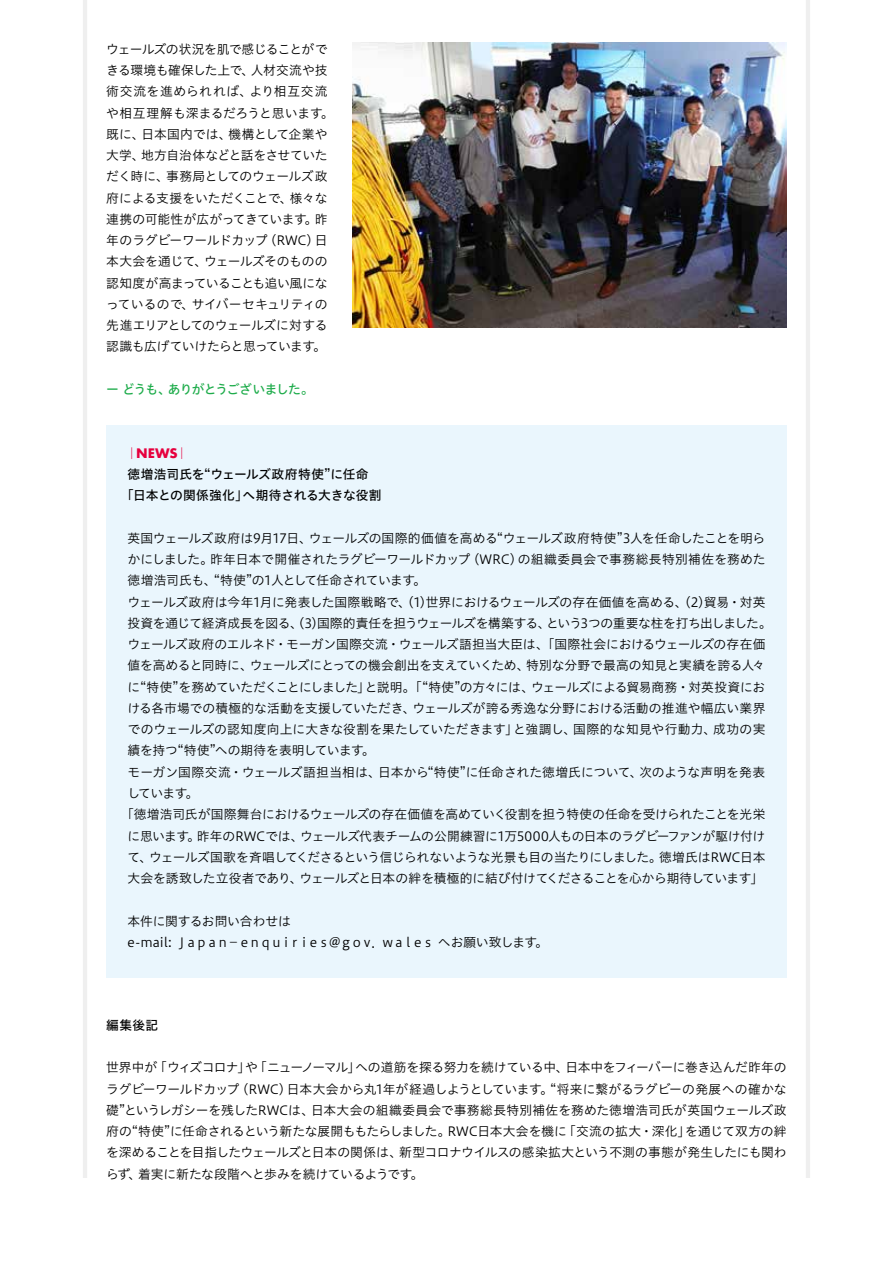
<style>
.page{position:relative;width:893px;height:1263px;background:#fff}
.page>*{position:absolute;margin:0;border:0;box-sizing:border-box;transform-origin:0 0}
.t1{font:12.75px/21.3px "Hiragino UD Sans Std N W3";letter-spacing:-.02em;color:#000}
.t2{font:12.75px "Hiragino UD Sans Std N W3";letter-spacing:-.04em;color:#000}
.t3{font:12.75px "Hiragino UD Sans Std N W3";letter-spacing:.005em;color:#000}
.t4{font:12.75px/21.3px "Hiragino UD Sans Std N W3";letter-spacing:-.065em;color:#000}
.t5{font:12.75px "Hiragino UD Sans Std N W3";letter-spacing:.01em;color:#000}
.t6{font:12.75px/21.3px "Hiragino UD Sans Std N W5";letter-spacing:.005em;color:#000}
.t7{font:12.75px "Hiragino UD Sans Std N W3";letter-spacing:-.045em;color:#000}
.t8{font:12.75px "Hiragino UD Sans Std N W3";color:#000}
.t9{font:12.75px "Hiragino UD Sans Std N W5";letter-spacing:-.065em;color:#1eac4b}
.t10{font:700 12.75px "Futura";color:#e6003e}
.s1{font-family:"Hiragino UD Sans Std N W4";font-weight:400}
</style>
<div class="page">
<hr style="left:83px;top:0;width:4px;height:1178px;background:#efefef">
<hr style="left:806px;top:0;width:4px;height:1178px;background:#efefef">
<img style="left:353px;top:43px;width:434px;height:284px">
<div style="left:106px;top:425px;width:681px;height:553px;background:#eaf6fd"></div>
<p class="t1" style="left:106px;top:38px;width:229px">ウェールズの状況を肌で感じることができる環境も確保した上で、人材交流や技術交流を進められれば、より相互交流や相互理解も深まるだろうと思います。既に、日本国内では、機構として企業や大学、地方自治体などと話をさせていただく時に、事務局としてのウェールズ政府による支援をいただくことで、様々な連携の可能性が広がってきています。昨年のラグビーワールドカップ（RWC）日本大会を通じて、ウェールズそのものの認知度が高まっていることも追い風になっているので、サイバーセキュリティの先進エリアとしてのウェールズに対する認識も広げていけたらと思っています。</p>
<p class="t9" style="left:106px;top:379px;width:209px">ー どうも、ありがとうございました。</p>
<p class="t10" style="left:126px;top:444px;width:64px"><span class="s1">｜</span>NEWS<span class="s1">｜</span></p>
<p class="t6" style="left:128px;top:463px;width:256px">徳増浩司氏を“ウェールズ政府特使”に任命<br>｢日本との関係強化｣へ期待される大きな役割</p>
<p class="t1" style="left:128px;top:527px;width:639px">英国ウェールズ政府は9月17日、ウェールズの国際的価値を高める“ウェールズ政府特使”3人を任命したことを明ら</p>
<p class="t3" style="left:128px;top:550px;width:639px">かにしました。昨年日本で開催されたラグビーワールドカップ（WRC）の組織委員会で事務総長特別補佐を務めた</p>
<p class="t7" style="left:128px;top:571px;width:300px">徳増浩司氏も、“特使”の1人として任命されています。</p>
<p class="t1" style="left:128px;top:590px;width:639px">ウェールズ政府は今年1月に発表した国際戦略で、(1)世界におけるウェールズの存在価値を高める、(2)貿易・対英</p>
<p class="t1" style="left:128px;top:612px;width:646px">投資を通じて経済成長を図る、(3)国際的責任を担うウェールズを構築する、という3つの重要な柱を打ち出しました。</p>
<p class="t1" style="left:128px;top:633px;width:639px">ウェールズ政府のエルネド・モーガン国際交流・ウェールズ語担当大臣は、「国際社会におけるウェールズの存在価</p>
<p class="t1" style="left:128px;top:654px;width:639px">値を高めると同時に、ウェールズにとっての機会創出を支えていくため、特別な分野で最高の知見と実績を誇る人々</p>
<p class="t2" style="left:128px;top:677px;width:639px">に“特使”を務めていただくことにしました」と説明。「“特使”の方々には、ウェールズによる貿易商務・対英投資にお</p>
<p class="t1" style="left:128px;top:697px;width:639px">ける各市場での積極的な活動を支援していただき、ウェールズが誇る秀逸な分野における活動の推進や幅広い業界</p>
<p class="t5" style="left:128px;top:720px;width:639px">でのウェールズの認知度向上に大きな役割を果たしていただきます」と強調し、国際的な知見や行動力、成功の実</p>
<p class="t8" style="left:128px;top:741px;width:249px">績を持つ“特使”への期待を表明しています。</p>
<p class="t3" style="left:128px;top:762px;width:639px">モーガン国際交流・ウェールズ語担当相は、日本から“特使”に任命された徳増氏について、次のような声明を発表</p>
<p class="t1" style="left:128px;top:782px;width:73px">しています。</p>
<p class="t1" style="left:121px;top:803px;width:646px">「徳増浩司氏が国際舞台におけるウェールズの存在価値を高めていく役割を担う特使の任命を受けられたことを光栄</p>
<p class="t1" style="left:128px;top:824px;width:639px">に思います。昨年のRWCでは、ウェールズ代表チームの公開練習に1万5000人もの日本のラグビーファンが駆け付け</p>
<p class="t2" style="left:128px;top:847px;width:639px">て、ウェールズ国歌を斉唱してくださるという信じられないような光景も目の当たりにしました。徳増氏はRWC日本</p>
<p class="t1" style="left:128px;top:867px;width:637px">大会を誘致した立役者であり、ウェールズと日本の絆を積極的に結び付けてくださることを心から期待しています」</p>
<p class="t4" style="left:128px;top:909px;width:422px">本件に関するお問い合わせは<br>e-mail: Ｊａｐａｎ－ｅｎｑｕｉｒｉｅｓ＠ｇｏｖ．ｗａｌｅｓ へお願い致します。</p>
<p class="t6" style="left:106px;top:1013px;width:53px">編集後記</p>
<p class="t1" style="left:106px;top:1056px;width:682px;text-align:justify">世界中が「ウィズコロナ」や「ニューノーマル」への道筋を探る努力を続けている中、日本中をフィーバーに巻き込んだ昨年のラグビーワールドカップ（RWC）日本大会から丸1年が経過しようとしています。“将来に繋がるラグビーの発展への確かな礎”というレガシーを残したRWCは、日本大会の組織委員会で事務総長特別補佐を務めた徳増浩司氏が英国ウェールズ政府の“特使”に任命されるという新たな展開ももたらしました。RWC日本大会を機に「交流の拡大・深化」を通じて双方の絆を深めることを目指したウェールズと日本の関係は、新型コロナウイルスの感染拡大という不測の事態が発生したにも関わらず、着実に新たな段階へと歩みを続けているようです。</p>
</div>
